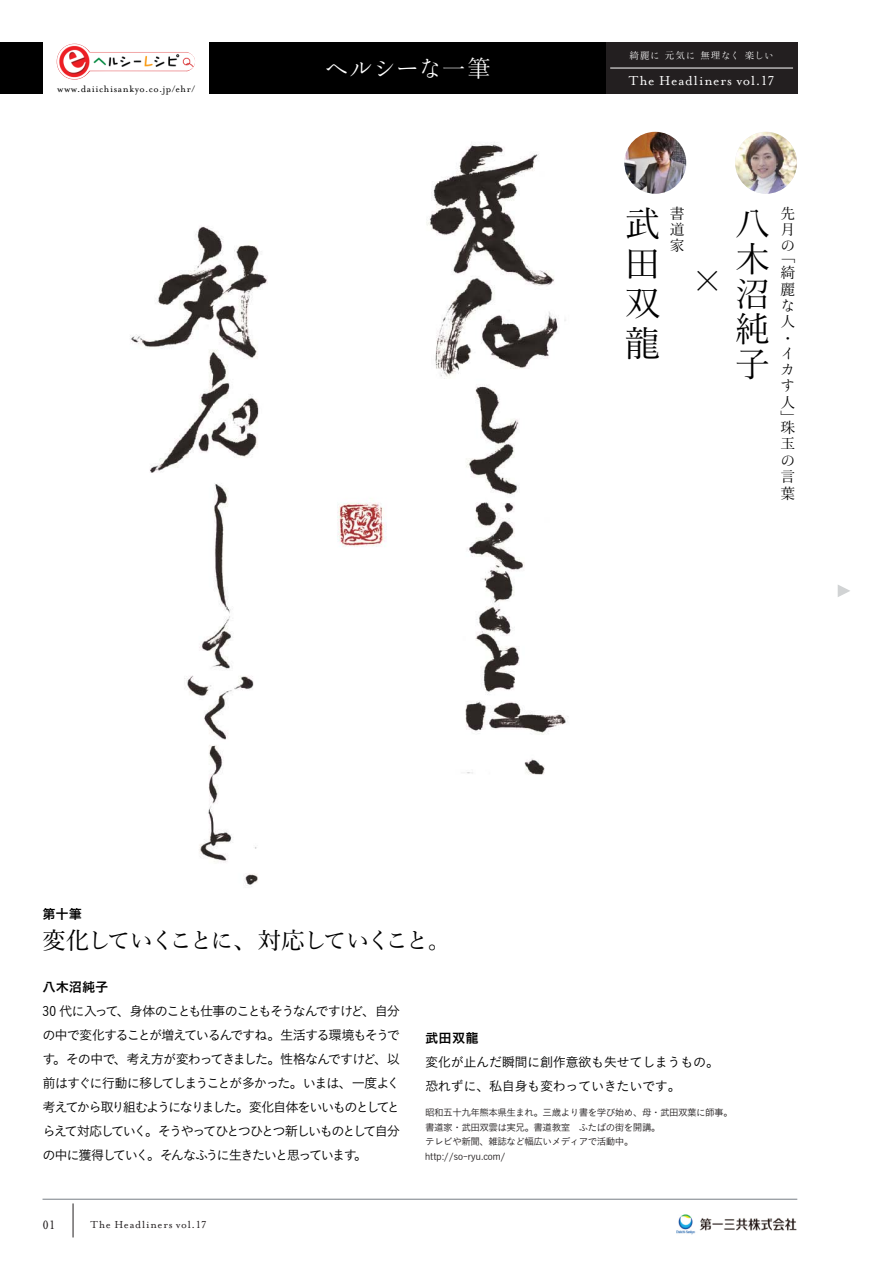
<style>
.page{position:relative;width:893px;height:1263px;background:#fff}
.page>*{position:absolute;margin:0;border:0;box-sizing:border-box;transform-origin:0 0}
.t1{font:42.45px "Yu Mincho Std L 90 msp RKSJ V";color:#000}
.t2{font:36.15px/39.8px "Yu Mincho 02 R 90 msp RKSJ V";color:#000;text-align:justify}
.t3{font:35.1px/35.1px "Yu Mincho 02 R 90 msp RKSJ V";color:#000;text-align:justify}
.t4{font:23.4px "Yu Mincho Std M 90 msp RKSJ H";letter-spacing:-.11em;color:#000}
.t5{font:23.4px "Yu Min 5 go Kn R 90 msp RKSJ H";color:#fff}
.t6{font:14.85px "Mrs Eaves Roman";letter-spacing:.06em;color:#fff}
.t7{font:14.85px/16.4px "Yu Mincho 02 R 90 msp RKSJ V";color:#000}
.t8{font:14.85px/16.4px "Yu Min 5 go Kn R 90 msp RKSJ H";color:#000}
.t9{font:13.8px "Mrs Eaves Fractions";color:#231f20}
.t10{font:13.35px/23.9px "Koburina Go Std W3 90 msp RKSJ H";letter-spacing:-.065em;color:#000;text-align:justify}
.t11{font:13.35px/23.9px "Koburina Go Std W3 90 msp RKSJ H";letter-spacing:-.04em;color:#000}
.t12{font:13.35px "Koburina Go Std W6 90 msp RKSJ H";letter-spacing:-.01em;color:#000}
.t13{font:11.7px "Mrs Eaves Roman";letter-spacing:.07em;color:#231f20}
.t14{font:10.65px "Mrs Eaves Roman";letter-spacing:.065em;color:#000}
.t15{font:9.6px/14.9px "Koburina Go Std W3 90 msp RKSJ H";letter-spacing:-.055em;color:#231f20}
.t16{font:9.6px "Yu Mincho 02 R 90 msp RKSJ H";color:#fff}
.s1{font-family:"Yu Mincho 02 R 90 msp RKSJ H"}
.s2{font-family:"Yu Min 5 go Kn R 90 msp RKSJ H"}
.s3{font-family:"Mrs Eaves Fractions"}
</style>
<div class="page">
<img style="left:130px;top:142px;width:438px;height:745px">
<svg style="left:838px;top:585px;width:12px;height:12px"></svg>
<hr style="left:43px;top:1199px;width:754px;height:1px;background:#777e84">
<hr style="left:73px;top:1203px;width:1px;height:34px;background:#231f20">
<img style="left:676px;top:1214px;width:121px;height:21px">
<div style="left:0;top:43px;width:43px;height:51px;background:#000"></div>
<div style="left:606px;top:43px;width:191px;height:51px;background:#231f20"></div>
<img style="left:57px;top:44px;width:138px;height:36px">
<hr style="left:610px;top:68px;width:183px;height:1px;background:#fff">
<div style="left:210px;top:43px;width:396px;height:51px;background:#000"></div>
<img style="left:624px;top:132px;width:62px;height:62px;border-radius:50%">
<img style="left:735px;top:132px;width:62px;height:62px;border-radius:50%">
<p class="t14" style="left:57px;top:82px;width:139px">www.daiichisankyo.co.jp/ehr/</p>
<h3 class="t5" style="left:325px;top:59px;width:167px">ヘルシーな<span class="s1">一筆</span></h3>
<p class="t16" style="left:630px;top:52px;width:146px">綺麗<span class="s2">に</span> 元気<span class="s2">に</span> 無理<span class="s2">なく</span> 楽<span class="s2">しい</span></p>
<p class="t6" style="left:629px;top:71px;width:147px">The Headliners vol.<span class="s3">17</span></p>
<h2 class="t2" style="left:625px;top:209px;width:37px">武田双龍</h2>
<p class="t7" style="left:670px;top:207px;width:16px;text-align:justify">書道家</p>
<p class="t7" style="left:780px;top:207px;width:15px">先月</p>
<h3 class="t3" style="left:735px;top:210px;width:35px">八木沼純子</h3>
<p class="t8" style="left:780px;top:240px;width:15px">の</p>
<p class="t7" style="left:780px;top:250px;width:16px;text-align:justify">「綺麗</p>
<p class="t8" style="left:780px;top:299px;width:14px">な</p>
<p class="t7" style="left:780px;top:316px;width:16px">人・</p>
<p class="t8" style="left:780px;top:347px;width:15px">イカす</p>
<p class="t7" style="left:780px;top:397px;width:16px;line-height:14.9px">人」</p>
<p class="t7" style="left:780px;top:421px;width:16px">珠玉</p>
<p class="t8" style="left:780px;top:454px;width:15px">の</p>
<p class="t7" style="left:780px;top:470px;width:16px">言葉</p>
<h1 class="t1" style="left:686px;top:265px;width:33px">×</h1>
<p class="t12" style="left:43px;top:909px;width:41px">第十筆</p>
<h3 class="t4" style="left:43px;top:932px;width:410px">変化していくことに、対応していくこと。</h3>
<p class="t12" style="left:43px;top:982px;width:67px">八木沼純子</p>
<p class="t10" style="left:43px;top:1001px;width:359px">30 代に入って、身体のことも仕事のこともそうなんですけど、自分の中で変化することが増えているんですね。生活する環境もそうです。その中で、考え方が変わってきました。性格なんですけど、以前はすぐに行動に移してしまうことが多かった。いまは、一度よく考えてから取り組むようになりました。変化自体をいいものとしてとらえて対応していく。そうやってひとつひとつ新しいものとして自分の中に獲得していく。そんなふうに生きたいと思っています。</p>
<p class="t9" style="left:43px;top:1218px;width:14px">01</p>
<p class="t13" style="left:90px;top:1217px;width:118px">The Headliners vol.<span class="s3">17</span></p>
<p class="t12" style="left:425px;top:1033px;width:55px">武田双龍</p>
<p class="t11" style="left:425px;top:1052px;width:296px">変化が止んだ瞬間に創作意欲も失せてしまうもの。恐れずに、私自身も変わっていきたいです。</p>
<p class="t15" style="left:425px;top:1106px;width:309px">昭和五十九年熊本県生まれ。三歳より書を学び始め、母・武田双葉に師事。書道家・武田双雲は実兄。書道教室　ふたばの街を開講。<br>テレビや新聞、雑誌など幅広いメディアで活動中。<br>http://so-ryu.com/</p>
</div>
